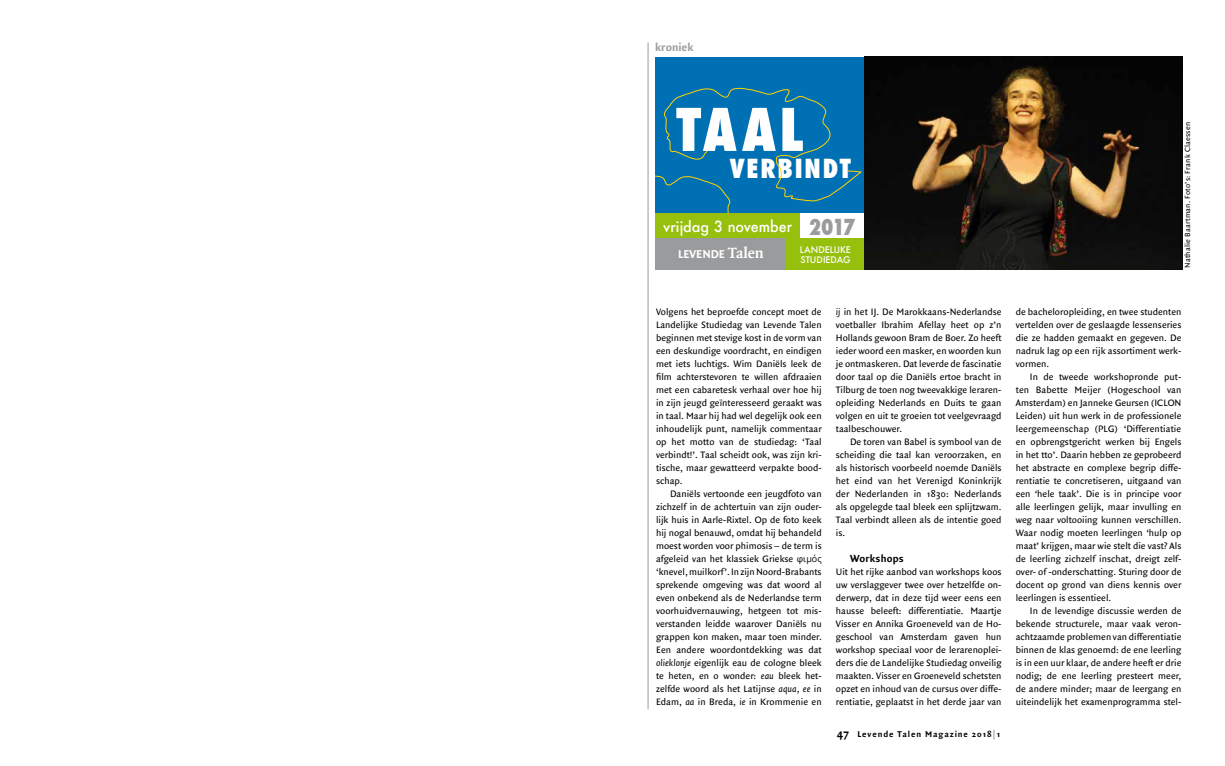
<style>
.page{position:relative;width:1225px;height:766px;background:#fff}
.page>*{position:absolute;margin:0;border:0;box-sizing:border-box;transform-origin:0 0}
.t1{font:800 condensed 57.1px "Futura";color:#fff}
.t2{font:800 condensed 25.7px "Futura";letter-spacing:.07em;color:#fff}
.t3{font:500 15.1px "Futura";color:#fff;scale:.95 1}
.t4{font:700 12.2px "Quadraat Sans";color:#fff}
.t5{font:700 12px "Quadraat Sans";color:#9a9b9d}
.t6{font:700 11px "Quadraat Sans";letter-spacing:.015em;color:#000}
.t7{font:10px/13px "Quadraat Sans";color:#000;text-align:justify}
.t8{font:700 9px "Quadraat Sans";letter-spacing:.1em;color:#000}
.t9{font:500 8.9px/10.3px "Futura";color:#fff}
.t10{font:8px "Quadraat Sans";letter-spacing:.025em;color:#000}
.s1{font-size:14.4px}
.s2{font-weight:800;font-stretch:condensed;font-size:21.5px;color:#9a9b9d}
.s3{font-family:"Quadraat";font-size:16.1px}
.s4{font-family:"Open Sans";font-size:9px}
.s5{font-style:italic}
.s6{font-size:12px}
.s7{color:#9a9b9d}
</style>
<div class="page">
<hr style="left:648px;top:43px;width:1px;height:666px;background:#9a9b9d">
<div style="left:655px;top:57px;width:209px;height:156px;background:#0070b4"></div>
<img style="left:864px;top:57px;width:318px;height:212px">
<div style="left:655px;top:213px;width:145px;height:25px;background:#97bf0d"></div>
<div style="left:655px;top:238px;width:132px;height:32px;background:#9a9b9d"></div>
<div style="left:787px;top:238px;width:77px;height:32px;background:#97bf0d"></div>
<p class="t5" style="left:655px;top:40px;width:40px">kroniek</p>
<h1 class="t1" style="left:676px;top:91px;width:128px">TAAL</h1>
<h2 class="t2" style="left:729px;top:151px;width:123px">VERBINDT</h2>
<h3 class="t3" style="left:663px;top:216px;width:204px"><span class="s1">vrijdag</span> 3 november <span class="s2">2017</span></h3>
<p class="t4" style="left:678px;top:247px;width:87px">LEVENDE <span class="s3">Talen</span></p>
<p class="t9" style="left:800px;top:244px;width:53px">LANDELIJKE<br>STUDIEDAG</p>
<p class="t10" style="left:1183px;top:268px;width:148px;rotate:-90deg">Nathalie Baartman. Foto’s: Frank Claessen</p>
<p class="t7" style="left:656px;top:305px;width:167px">Volgens het beproefde concept moet de Landelijke Studiedag van Levende Talen beginnen met stevige kost in de vorm van een deskundige voordracht, en eindigen met iets luchtigs. Wim Daniëls leek de film achterstevoren te willen afdraaien met een cabaretesk verhaal over hoe hij in zijn jeugd geïnteresseerd geraakt was in taal. Maar hij had wel degelijk ook een inhoudelijk punt, namelijk commentaar op het motto van de studiedag: ‘Taal verbindt!’. Taal scheidt ook, was zijn kri&shy;tische, maar gewatteerd verpakte bood&shy;schap.</p>
<p class="t7" style="left:656px;top:487px;width:167px;text-indent:14px">Daniëls vertoonde een jeugdfoto van zichzelf in de achtertuin van zijn ouder&shy;lijk huis in Aarle-Rixtel. Op de foto keek hij nogal benauwd, omdat hij behandeld moest worden voor phimosis – de term is afgeleid van het klassiek Griekse <span class="s4">φιμός </span>‘knevel, muilkorf’. In zijn Noord-Brabants sprekende omgeving was dat woord al even onbekend als de Nederlandse term voorhuidvernauwing, hetgeen tot mis&shy;verstanden leidde waarover Daniëls nu grappen kon maken, maar toen minder.<br>Een andere woordontdekking was dat <span class="s5">olieklonje</span> eigenlijk eau de cologne bleek te heten, en o wonder: <span class="s5">eau</span> bleek het&shy;zelfde woord als het Latijnse <span class="s5">aqua</span>, <span class="s5">ee</span> in Edam, <span class="s5">aa</span> in Breda, <span class="s5">ie</span> in Krommenie en</p>
<p class="t7" style="left:836px;top:305px;width:167px"><span class="s5">ij</span> in het IJ. De Marokkaans-Nederlandse voetballer Ibrahim Afellay heet op z’n Hollands gewoon Bram de Boer. Zo heeft ieder woord een masker, en woorden kun je ontmaskeren. Dat leverde de fascinatie door taal op die Daniëls ertoe bracht in Tilburg de toen nog tweevakkige leraren&shy;opleiding Nederlands en Duits te gaan volgen en uit te groeien tot veelgevraagd taalbeschouwer.</p>
<p class="t7" style="left:836px;top:435px;width:167px;text-indent:14px">De toren van Babel is symbool van de scheiding die taal kan veroorzaken, en als historisch voorbeeld noemde Daniëls het eind van het Verenigd Koninkrijk der Nederlanden in 1830: Nederlands als opgelegde taal bleek een splijtzwam.<br>Taal verbindt alleen als de intentie goed is.</p>
<p class="t6" style="left:850px;top:552px;width:55px">Workshops</p>
<p class="t7" style="left:836px;top:565px;width:167px">Uit het rijke aanbod van workshops koos uw verslaggever twee over hetzelfde on&shy;derwerp, dat in deze tijd weer eens een hausse beleeft: differentiatie. Maartje Visser en Annika Groeneveld van de Ho&shy;geschool van Amsterdam gaven hun workshop speciaal voor de lerarenoplei&shy;ders die de Landelijke Studiedag onveilig maakten. Visser en Groeneveld schetsten opzet en inhoud van de cursus over diffe&shy;rentiatie, geplaatst in het derde jaar van</p>
<p class="t8" style="left:837px;top:729px;width:165px"><span class="s6">47</span> Levende Talen Magazine 2018<span class="s7">|</span>1</p>
<p class="t7" style="left:1015px;top:305px;width:167px">de bacheloropleiding, en twee studenten vertelden over de geslaagde lessenseries die ze hadden gemaakt en gegeven. De nadruk lag op een rijk assortiment werk&shy;vormen.</p>
<p class="t7" style="left:1015px;top:370px;width:167px;text-indent:14px">In de tweede workshopronde put&shy;ten Babette Meijer (Hogeschool van Amsterdam) en Janneke Geursen (ICLON Leiden) uit hun werk in de professionele leergemeenschap (PLG) ‘Differentiatie en opbrengstgericht werken bij Engels in het tto’. Daarin hebben ze geprobeerd het abstracte en complexe begrip diffe&shy;rentiatie te concretiseren, uitgaand van een ‘hele taak’. Die is in principe voor alle leerlingen gelijk, maar invulling en weg naar voltooiing kunnen verschillen.<br>Waar nodig moeten leerlingen ‘hulp op maat’ krijgen, maar wie stelt die vast? Als de leerling zichzelf inschat, dreigt zelf&shy;over- of -onderschatting. Sturing door de docent op grond van diens kennis over leerlingen is essentieel.</p>
<p class="t7" style="left:1015px;top:604px;width:167px;text-indent:14px">In de levendige discussie werden de bekende structurele, maar vaak veron&shy;achtzaamde problemen van differentiatie binnen de klas genoemd: de ene leerling is in een uur klaar, de andere heeft er drie nodig; de ene leerling presteert meer, de andere minder; maar de leergang en uiteindelijk het examenprogramma stel-</p>
</div>
